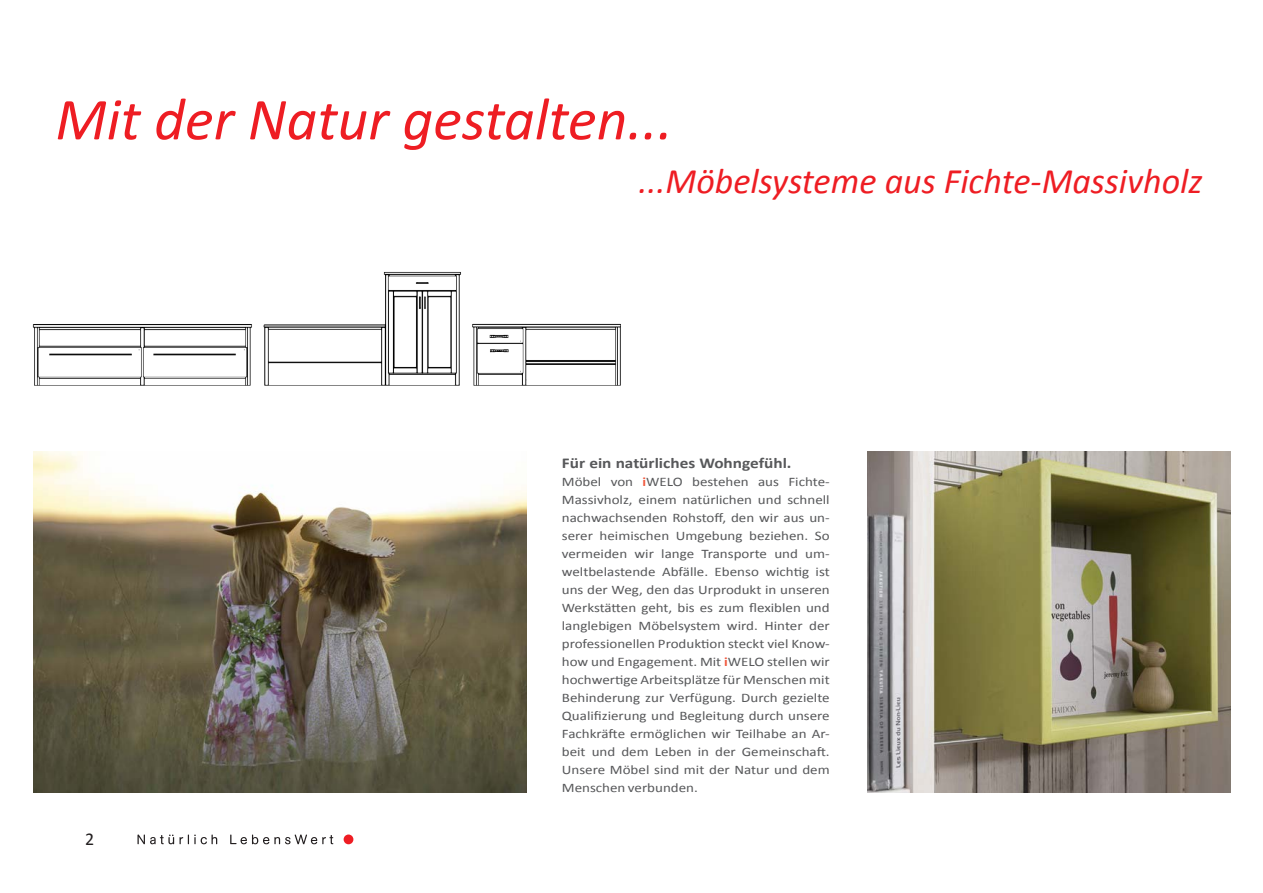
<style>
.page{position:relative;width:1263px;height:893px;background:#fff}
.page>*{position:absolute;margin:0;border:0;box-sizing:border-box;transform-origin:0 0}
.t1{font:italic 60px "Calibri";color:#ee1d23}
.t2{font:italic 36px "Calibri";color:#ee1d23}
.t3{font:18px "Calibri";color:#231f20}
.t4{font:700 15px "Calibri";color:#57585a;scale:1.15 1}
.t5{font:13.05px/18px "Calibri";color:#57585a;text-align:justify;scale:1.15 1}
.s1{font-weight:700;color:#f0593e}
</style>
<div class="page">
<div style="left:344px;top:834px;width:9px;height:10px;background:#ee1d23;border-radius:50%"></div>
<svg style="left:137px;top:834px;width:37px;height:10px"></svg>
<svg style="left:180px;top:834px;width:37px;height:10px"></svg>
<svg style="left:230px;top:834px;width:103px;height:10px"></svg>
<img style="left:33px;top:452px;width:494px;height:340px">
<img style="left:868px;top:452px;width:362px;height:340px">
<img style="left:32px;top:272px;width:589px;height:114px">
<p class="t1" style="left:55px;top:78px;width:619px">Mit der Natur gestalten...</p>
<p class="t2" style="left:638px;top:156px;width:566px">...Möbelsysteme aus Fichte-Massivholz</p>
<p class="t3" style="left:85px;top:827px;width:11px">2</p>
<p class="t4" style="left:562px;top:453px;width:201px">Für ein natürliches Wohngefühl.</p>
<p class="t5" style="left:562px;top:473px;width:234px">Möbel von <span class="s1">i</span>WELO bestehen aus Fichte-Massivholz, einem natürlichen und schnell nachwachsenden Rohstoff, den wir aus un&shy;serer heimischen Umgebung beziehen. So vermeiden wir lange Transporte und um&shy;weltbelastende Abfälle. Ebenso wichtig ist uns der Weg, den das Urprodukt in unseren Werkstätten geht, bis es zum flexiblen und langlebigen Möbelsystem wird. Hinter der professionellen Produktion steckt viel Know&shy;how und Engagement. Mit <span class="s1">i</span>WELO stellen wir hochwertige Arbeitsplätze für Menschen mit Behinderung zur Verfügung. Durch gezielte Qualifizierung und Begleitung durch unsere Fachkräfte ermöglichen wir Teilhabe an Ar&shy;beit und dem Leben in der Gemeinschaft.<br>Unsere Möbel sind mit der Natur und dem Menschen verbunden.</p>
</div>
